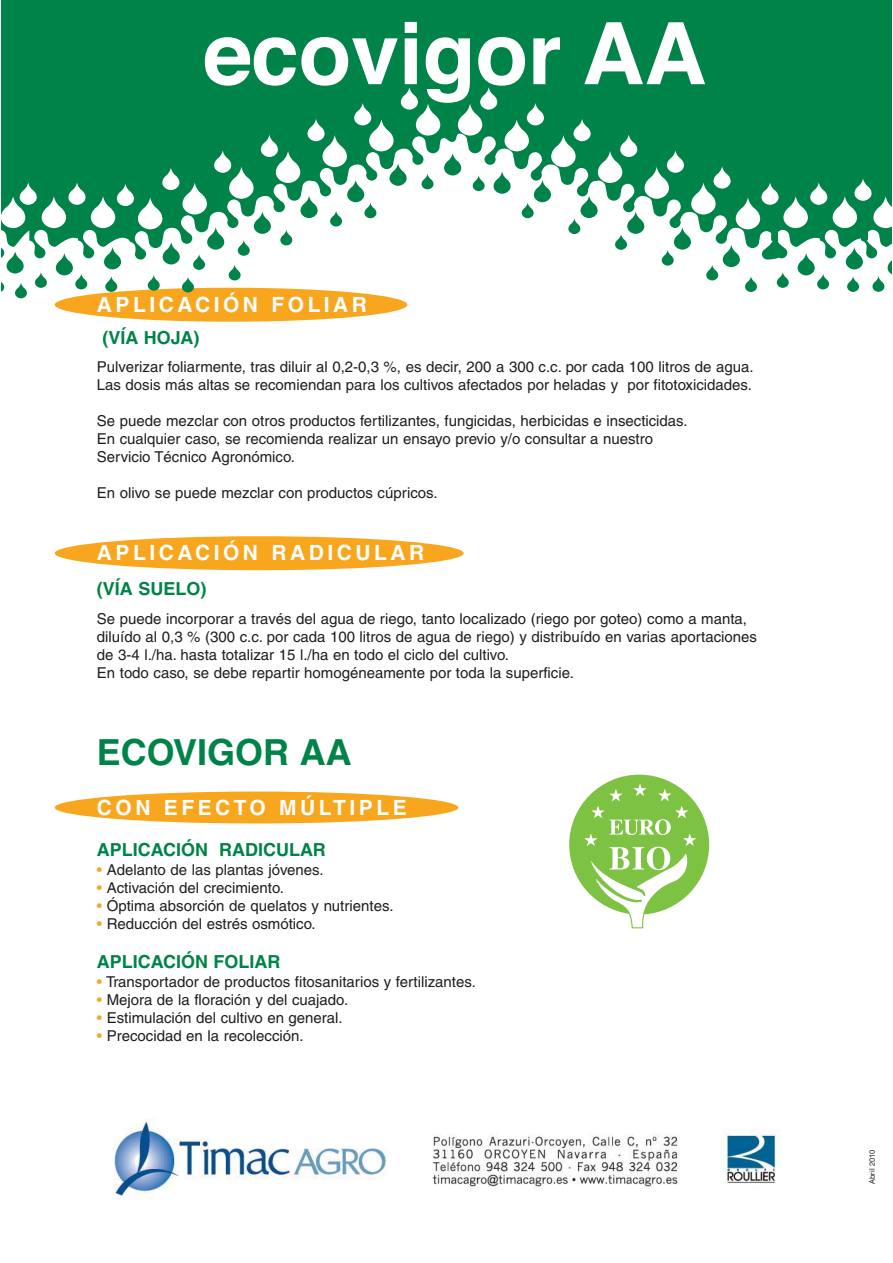
<style>
.page{position:relative;width:893px;height:1263px;background:#fff}
.page>*{position:absolute;margin:0;border:0;box-sizing:border-box;transform-origin:0 0}
.t1{font:700 36px "Helvetica";color:#008348}
.t2{font:700 21px "Helvetica";letter-spacing:.165em;color:#fff}
.t3{font:700 18px "Helvetica";color:#008348}
.t4{font:15px/18px "Helvetica";color:#201d1e}
.t5{font:7.5px "Helvetica Neue";color:#201d1e}
.s1{color:#f8a61e}
</style>
<div class="page">
<div style="left:55px;top:288px;width:352px;height:34px;background:#f8a61e;border-radius:50%"></div>
<div style="left:55px;top:536px;width:409px;height:34px;background:#f8a61e;border-radius:50%"></div>
<div style="left:55px;top:792px;width:403px;height:31px;background:#f8a61e;border-radius:50%"></div>
<div style="left:1px;top:0;width:890px;height:22px;background:#008348"></div>
<svg style="left:1px;top:22px;width:890px;height:276px"></svg>
<svg style="left:569px;top:775px;width:140px;height:154px"></svg>
<img style="left:114px;top:1119px;width:666px;height:81px">
<h2 class="t2" style="left:97px;top:296px;width:272px">APLICACIÓN FOLIAR</h2>
<p class="t3" style="left:102px;top:331px;width:99px">(VÍA HOJA)</p>
<p class="t4" style="left:97px;top:359px;width:658px">Pulverizar foliarmente, tras diluir al 0,2-0,3 %, es decir, 200 a 300 c.c. por cada 100 litros de agua.<br>Las dosis más altas se recomiendan para los cultivos afectados por heladas y por fitotoxicidades.</p>
<p class="t4" style="left:97px;top:413px;width:592px">Se puede mezclar con otros productos fertilizantes, fungicidas, herbicidas e insecticidas.<br>En cualquier caso, se recomienda realizar un ensayo previo y/o consultar a nuestro<br>Servicio Técnico Agronómico.</p>
<p class="t4" style="left:97px;top:485px;width:342px">En olivo se puede mezclar con productos cúpricos.</p>
<h2 class="t2" style="left:97px;top:545px;width:329px">APLICACIÓN RADICULAR</h2>
<p class="t3" style="left:97px;top:582px;width:111px">(VÍA SUELO)</p>
<p class="t4" style="left:97px;top:611px;width:662px">Se puede incorporar a través del agua de riego, tanto localizado (riego por goteo) como a manta, diluído al 0,3 % (300 c.c. por cada 100 litros de agua de riego) y distribuído en varias aportaciones de 3-4 l./ha. hasta totalizar 15 l./ha en todo el ciclo del cultivo.<br>En todo caso, se debe repartir homogéneamente por toda la superficie.</p>
<h1 class="t1" style="left:97px;top:739px;width:256px">ECOVIGOR AA</h1>
<h2 class="t2" style="left:97px;top:800px;width:311px">CON EFECTO MÚLTIPLE</h2>
<p class="t3" style="left:97px;top:843px;width:231px">APLICACIÓN RADICULAR</p>
<p class="t4" style="left:97px;top:863px;width:228px"><span class="s1">•</span> Adelanto de las plantas jóvenes.</p>
<p class="t4" style="left:97px;top:881px;width:189px"><span class="s1">•</span> Activación del crecimiento.</p>
<p class="t4" style="left:97px;top:899px;width:298px"><span class="s1">•</span> Óptima absorción de quelatos y nutrientes.</p>
<p class="t4" style="left:97px;top:917px;width:220px"><span class="s1">•</span> Reducción del estrés osmótico.</p>
<p class="t3" style="left:97px;top:955px;width:185px">APLICACIÓN FOLIAR</p>
<p class="t4" style="left:97px;top:974px;width:380px"><span class="s1">•</span> Transportador de productos fitosanitarios y fertilizantes.</p>
<p class="t4" style="left:97px;top:992px;width:253px"><span class="s1">•</span> Mejora de la floración y del cuajado.</p>
<p class="t4" style="left:97px;top:1010px;width:247px"><span class="s1">•</span> Estimulación del cultivo en general.</p>
<p class="t4" style="left:97px;top:1028px;width:208px"><span class="s1">•</span> Precocidad en la recolección.</p>
<p class="t5" style="left:869px;top:1184px;width:36px;rotate:-90deg">Abril 2010</p>
</div>
